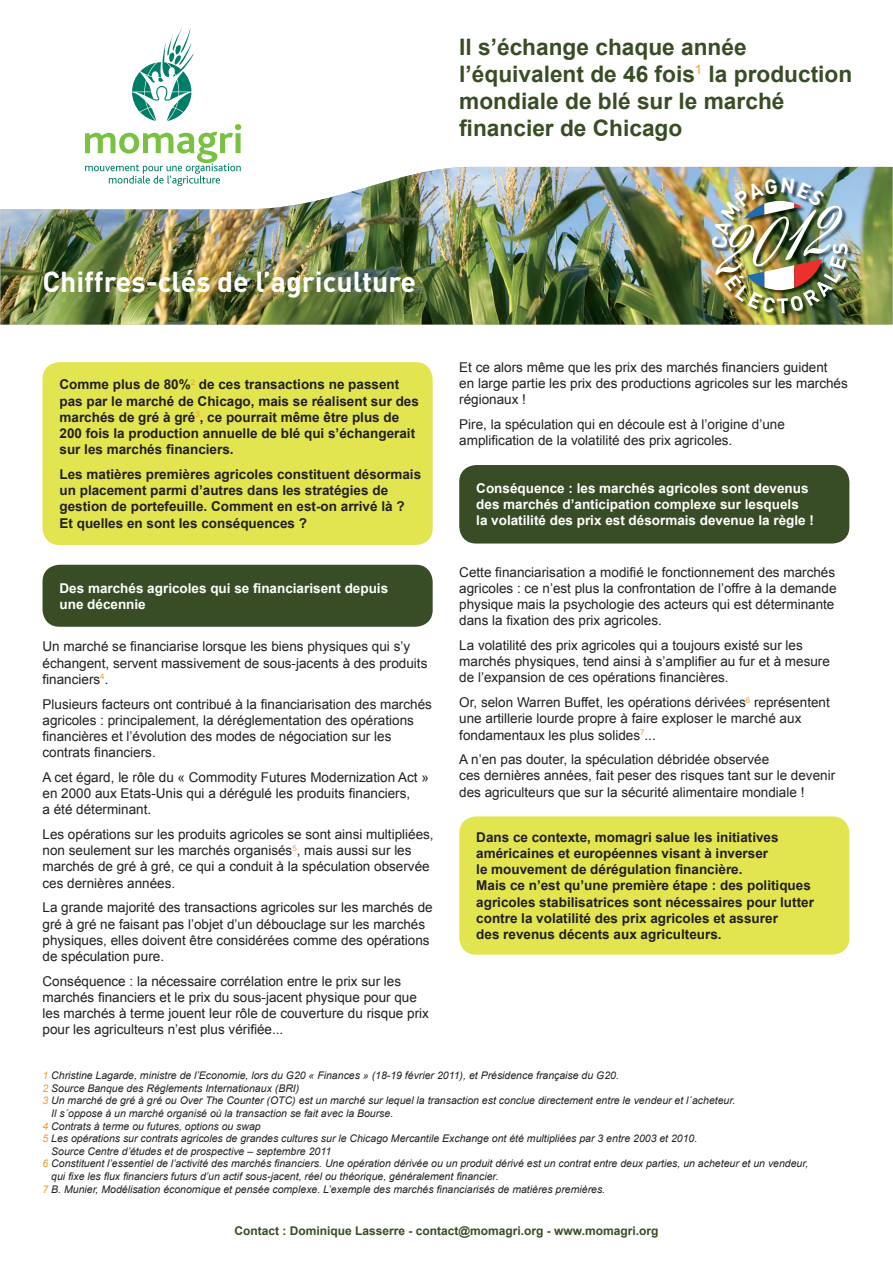
<style>
.page{position:relative;width:893px;height:1263px;background:#fff}
.page>*{position:absolute;margin:0;border:0;box-sizing:border-box;transform-origin:0 0}
.t1{font:700 28.5px "DIN";color:#fff}
.t2{font:700 22.65px/27.2px "Arial";color:#384d25}
.t3{font:13.5px/16.2px "Arial";color:#231f20}
.t4{font:700 13.5px/16.2px "Arial";color:#231f20}
.t5{font:700 13.5px/16.2px "Arial";color:#fff}
.t6{font:700 12px "Arial";color:#384d25}
.t7{font:italic 10.5px "Arial";color:#231f20}
.s1{color:#f89c2d}
</style>
<div class="page">
<img style="left:0;top:167px;width:893px;height:158px">
<svg style="left:85px;top:28px;width:156px;height:158px"></svg>
<div style="left:43px;top:362px;width:390px;height:183px;background:#e2e54f;border-radius:17px"></div>
<div style="left:43px;top:565px;width:390px;height:62px;background:#384d25;border-radius:17px"></div>
<div style="left:459px;top:465px;width:390px;height:78px;background:#384d25;border-radius:17px"></div>
<div style="left:459px;top:816px;width:390px;height:139px;background:#e2e54f;border-radius:17px"></div>
<img style="left:713px;top:179px;width:140px;height:139px">
<img style="left:712px;top:178px;width:136px;height:135px">
<h2 class="t2" style="left:459px;top:34px;width:395px">Il s’échange chaque année l’équivalent de 46 fois<sup>1</sup> la production mondiale de blé sur le marché financier de Chicago</h2>
<h1 class="t1" style="left:43px;top:263px;width:375px">Chiffres-clés de l’agriculture</h1>
<p class="t4" style="left:60px;top:377px;width:361px">Comme plus de 80%<sup>2</sup> de ces transactions ne passent pas par le marché de Chicago, mais se réalisent sur des marchés de gré à gré<sup>3</sup>, ce pourrait même être plus de 200 fois la production annuelle de blé qui s’échangerait sur les marchés financiers.</p>
<p class="t4" style="left:60px;top:467px;width:363px">Les matières premières agricoles constituent désormais un placement parmi d’autres dans les stratégies de gestion de portefeuille. Comment en est-on arrivé là ?<br>Et quelles en sont les conséquences ?</p>
<p class="t5" style="left:60px;top:580px;width:330px">Des marchés agricoles qui se financiarisent depuis une décennie</p>
<p class="t3" style="left:43px;top:639px;width:386px">Un marché se financiarise lorsque les biens physiques qui s’y échangent, servent massivement de sous-jacents à des produits financiers<sup>4</sup>.</p>
<p class="t3" style="left:43px;top:696px;width:391px">Plusieurs facteurs ont contribué à la financiarisation des marchés agricoles : principalement, la déréglementation des opérations financières et l’évolution des modes de négociation sur les contrats financiers.</p>
<p class="t3" style="left:43px;top:769px;width:388px">A cet égard, le rôle du « Commodity Futures Modernization Act » en 2000 aux Etats-Unis qui a dérégulé les produits financiers,<br>a été déterminant.</p>
<p class="t3" style="left:43px;top:826px;width:393px">Les opérations sur les produits agricoles se sont ainsi multipliées, non seulement sur les marchés organisés<sup>5</sup>, mais aussi sur les marchés de gré à gré, ce qui a conduit à la spéculation observée ces dernières années.</p>
<p class="t3" style="left:43px;top:900px;width:392px">La grande majorité des transactions agricoles sur les marchés de gré à gré ne faisant pas l’objet d’un débouclage sur les marchés physiques, elles doivent être considérées comme des opérations de spéculation pure.</p>
<p class="t3" style="left:43px;top:973px;width:388px">Conséquence : la nécessaire corrélation entre le prix sur les marchés financiers et le prix du sous-jacent physique pour que les marchés à terme jouent leur rôle de couverture du risque prix pour les agriculteurs n’est plus vérifiée...</p>
<p class="t3" style="left:459px;top:359px;width:390px">Et ce alors même que les prix des marchés financiers guident<br>en large partie les prix des productions agricoles sur les marchés régionaux !</p>
<p class="t3" style="left:459px;top:416px;width:327px">Pire, la spéculation qui en découle est à l’origine d’une amplification de la volatilité des prix agricoles.</p>
<p class="t5" style="left:476px;top:481px;width:339px">Conséquence : les marchés agricoles sont devenus des marchés d’anticipation complexe sur lesquels<br>la volatilité des prix est désormais devenue la règle !</p>
<p class="t3" style="left:459px;top:564px;width:379px">Cette financiarisation a modifié le fonctionnement des marchés agricoles : ce n’est plus la confrontation de l’offre à la demande physique mais la psychologie des acteurs qui est déterminante dans la fixation des prix agricoles.</p>
<p class="t3" style="left:459px;top:637px;width:372px">La volatilité des prix agricoles qui a toujours existé sur les marchés physiques, tend ainsi à s’amplifier au fur et à mesure de l’expansion de ces opérations financières.</p>
<p class="t3" style="left:459px;top:694px;width:372px">Or, selon Warren Buffet, les opérations dérivées<sup>6</sup> représentent une artillerie lourde propre à faire exploser le marché aux fondamentaux les plus solides<sup>7</sup>...</p>
<p class="t3" style="left:459px;top:751px;width:377px">A n’en pas douter, la spéculation débridée observée<br>ces dernières années, fait peser des risques tant sur le devenir des agriculteurs que sur la sécurité alimentaire mondiale !</p>
<p class="t4" style="left:476px;top:829px;width:339px">Dans ce contexte, momagri salue les initiatives américaines et européennes visant à inverser<br>le mouvement de dérégulation financière.<br>Mais ce n’est qu’une première étape : des politiques agricoles stabilisatrices sont nécessaires pour lutter contre la volatilité des prix agricoles et assurer<br>des revenus décents aux agriculteurs.</p>
<p class="t7" style="left:43px;top:1069px;width:578px"><span class="s1">1</span> Christine Lagarde, ministre de l’Economie, lors du G20 « Finances » (18-19 février 2011), et Présidence française du G20.</p>
<p class="t7" style="left:43px;top:1081px;width:258px"><span class="s1">2</span> Source Banque des Règlements Internationaux (BRI)</p>
<p class="t7" style="left:43px;top:1094px;width:694px"><span class="s1">3</span> Un marché de gré à gré ou Over The Counter (OTC) est un marché sur lequel la transaction est conclue directement entre le vendeur et l´acheteur.</p>
<p class="t7" style="left:51px;top:1106px;width:343px">Il s´oppose à un marché organisé où la transaction se fait avec la Bourse.</p>
<p class="t7" style="left:43px;top:1119px;width:220px"><span class="s1">4</span> Contrats à terme ou futures, options ou swap</p>
<p class="t7" style="left:43px;top:1132px;width:656px"><span class="s1">5</span> Les opérations sur contrats agricoles de grandes cultures sur le Chicago Mercantile Exchange ont été multipliées par 3 entre 2003 et 2010.</p>
<p class="t7" style="left:51px;top:1144px;width:281px">Source Centre d’études et de prospective – septembre 2011</p>
<p class="t7" style="left:43px;top:1157px;width:767px"><span class="s1">6</span> Constituent l’essentiel de l’activité des marchés financiers. Une opération dérivée ou un produit dérivé est un contrat entre deux parties, un acheteur et un vendeur,</p>
<p class="t7" style="left:51px;top:1169px;width:449px">qui fixe les flux financiers futurs d’un actif sous-jacent, réel ou théorique, généralement financier.</p>
<p class="t7" style="left:43px;top:1182px;width:564px"><span class="s1">7</span> B. Munier, Modélisation économique et pensée complexe. L’exemple des marchés financiarisés de matières premières.</p>
<p class="t6" style="left:234px;top:1222px;width:425px">Contact : Dominique Lasserre - contact@momagri.org - www.momagri.org</p>
</div>
